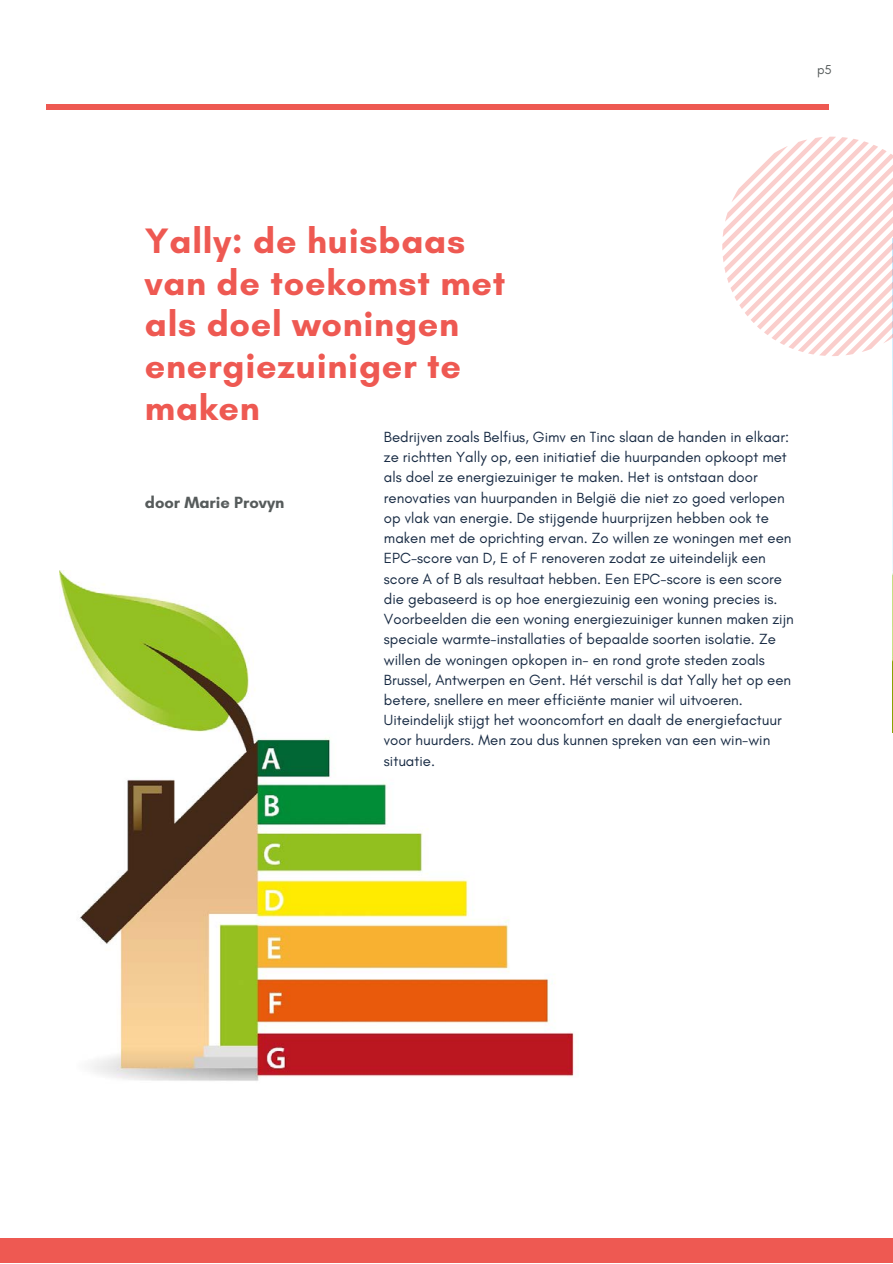
<style>
.page{position:relative;width:893px;height:1264px;background:#fff}
.page>*{position:absolute;margin:0;border:0;box-sizing:border-box;transform-origin:0 0}
.t1{font:700 36px/41.5px "Glacial Indifference";letter-spacing:.02em;color:#ee5952}
.t2{font:700 16.5px "Glacial Indifference";color:#565b5b}
.t3{font:15px/20.2px "Glacial Indifference";color:#162942}
.t4{font:13.2px "Glacial Indifference";color:#565b5b}
</style>
<div class="page">
<img style="left:892px;top:238px;width:1px;height:495px">
<div style="left:0;top:1237px;width:892px;height:25px;background:#ee5952"></div>
<div style="left:46px;top:104px;width:782px;height:6px;background:#ee5952"></div>
<svg style="left:722px;top:137px;width:170px;height:219px"></svg>
<img style="left:59px;top:570px;width:515px;height:511px">
<p class="t4" style="left:816px;top:61px;width:16px">p5</p>
<h1 class="t1" style="left:145px;top:220px;width:362px">Yally: de huisbaas van de toekomst met als doel woningen energiezuiniger te maken</h1>
<p class="t2" style="left:145px;top:492px;width:141px">door Marie Provyn</p>
<p class="t3" style="left:384px;top:426px;width:411px">Bedrijven zoals Belfius, Gimv en Tinc slaan de handen in elkaar: ze richtten Yally op, een initiatief die huurpanden opkoopt met als doel ze energiezuiniger te maken. Het is ontstaan door renovaties van huurpanden in België die niet zo goed verlopen op vlak van energie. De stijgende huurprijzen hebben ook te maken met de oprichting ervan. Zo willen ze woningen met een EPC-score van D, E of F renoveren zodat ze uiteindelijk een score A of B als resultaat hebben. Een EPC-score is een score die gebaseerd is op hoe energiezuinig een woning precies is.<br>Voorbeelden die een woning energiezuiniger kunnen maken zijn speciale warmte-installaties of bepaalde soorten isolatie. Ze willen de woningen opkopen in- en rond grote steden zoals Brussel, Antwerpen en Gent. Hét verschil is dat Yally het op een betere, snellere en meer efficiënte manier wil uitvoeren.<br>Uiteindelijk stijgt het wooncomfort en daalt de energiefactuur voor huurders. Men zou dus kunnen spreken van een win-win situatie.</p>
</div>
